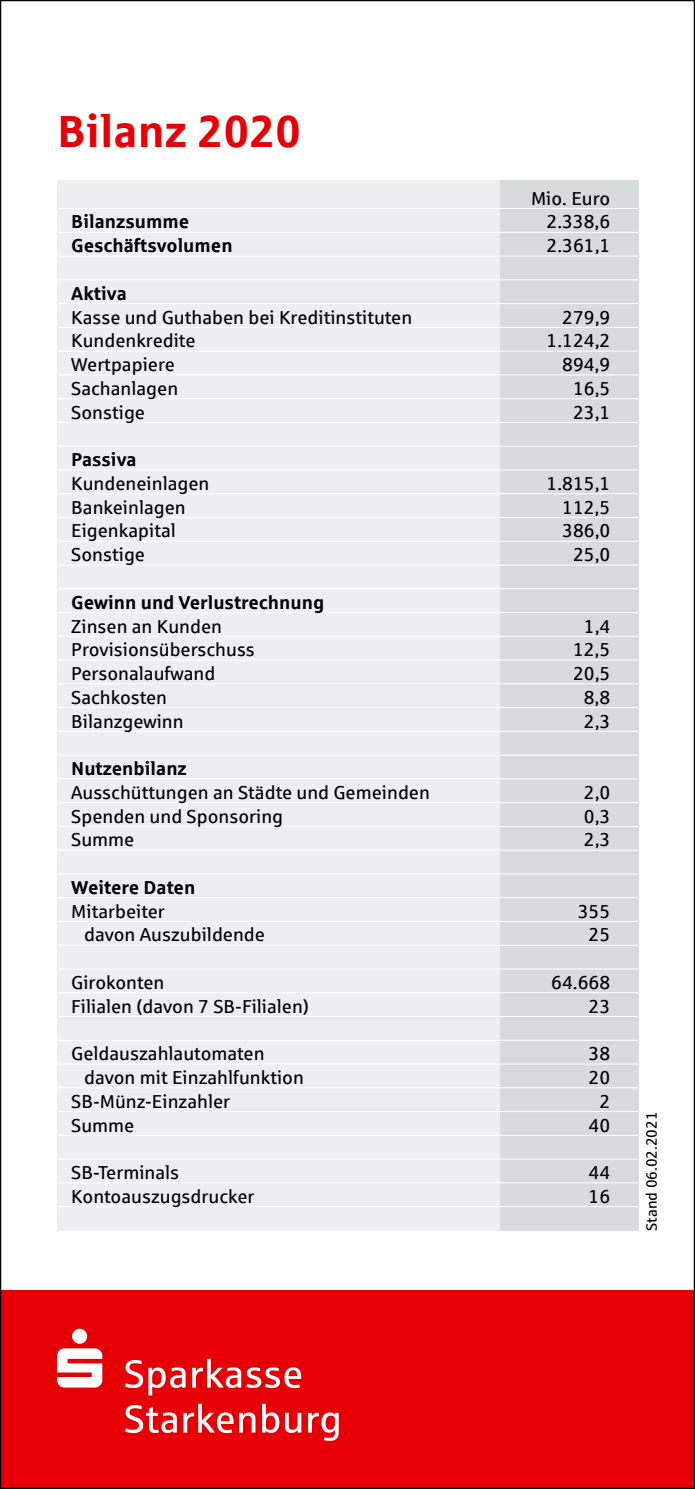
<style>
.page{position:relative;width:695px;height:1489px;background:#fff}
.page>*{position:absolute;margin:0;border:0;box-sizing:border-box;transform-origin:0 0}
.t1{font:700 45px "Sparkasse Rg";color:#e60005}
.t2{font:18.75px "Sparkasse Rg";color:#000}
.t3{font:700 18.75px "Sparkasse Rg";color:#000}
.t4{font:15px "Sparkasse Rg";color:#000}
</style>
<div class="page">
<div style="left:57px;top:180px;width:570px;height:1050px;background:#edeeef"></div>
<div style="left:500px;top:180px;width:138px;height:1050px;background:#d8dbdc"></div>
<div style="left:0;top:1290px;width:694px;height:198px;background:#e60005"></div>
<svg style="left:125px;top:1360px;width:60px;height:35px"></svg>
<svg style="left:192px;top:1358px;width:109px;height:29px"></svg>
<svg style="left:125px;top:1405px;width:52px;height:27px"></svg>
<svg style="left:183px;top:1403px;width:50px;height:29px"></svg>
<svg style="left:239px;top:1412px;width:16px;height:20px"></svg>
<svg style="left:262px;top:1403px;width:17px;height:29px"></svg>
<svg style="left:285px;top:1412px;width:16px;height:20px"></svg>
<svg style="left:308px;top:1412px;width:30px;height:28px"></svg>
<svg style="left:57px;top:1328px;width:45px;height:59px"></svg>
<hr style="left:57px;top:208px;width:581px;height:1px;background:#fff">
<hr style="left:57px;top:232px;width:581px;height:1px;background:#fff">
<hr style="left:57px;top:256px;width:581px;height:1px;background:#fff">
<hr style="left:57px;top:279px;width:581px;height:1px;background:#fff">
<hr style="left:57px;top:303px;width:581px;height:1px;background:#fff">
<hr style="left:57px;top:327px;width:581px;height:1px;background:#fff">
<hr style="left:57px;top:351px;width:581px;height:1px;background:#fff">
<hr style="left:57px;top:374px;width:581px;height:1px;background:#fff">
<hr style="left:57px;top:398px;width:581px;height:1px;background:#fff">
<hr style="left:57px;top:422px;width:581px;height:1px;background:#fff">
<hr style="left:57px;top:446px;width:581px;height:1px;background:#fff">
<hr style="left:57px;top:469px;width:581px;height:1px;background:#fff">
<hr style="left:57px;top:493px;width:581px;height:1px;background:#fff">
<hr style="left:57px;top:517px;width:581px;height:1px;background:#fff">
<hr style="left:57px;top:541px;width:581px;height:1px;background:#fff">
<hr style="left:57px;top:564px;width:581px;height:1px;background:#fff">
<hr style="left:57px;top:588px;width:581px;height:1px;background:#fff">
<hr style="left:57px;top:612px;width:581px;height:1px;background:#fff">
<hr style="left:57px;top:636px;width:581px;height:1px;background:#fff">
<hr style="left:57px;top:659px;width:581px;height:1px;background:#fff">
<hr style="left:57px;top:683px;width:581px;height:1px;background:#fff">
<hr style="left:57px;top:707px;width:581px;height:1px;background:#fff">
<hr style="left:57px;top:731px;width:581px;height:1px;background:#fff">
<hr style="left:57px;top:754px;width:581px;height:1px;background:#fff">
<hr style="left:57px;top:778px;width:581px;height:1px;background:#fff">
<hr style="left:57px;top:802px;width:581px;height:1px;background:#fff">
<hr style="left:57px;top:826px;width:581px;height:1px;background:#fff">
<hr style="left:57px;top:849px;width:581px;height:1px;background:#fff">
<hr style="left:57px;top:873px;width:581px;height:1px;background:#fff">
<hr style="left:57px;top:897px;width:581px;height:1px;background:#fff">
<hr style="left:57px;top:921px;width:581px;height:1px;background:#fff">
<hr style="left:57px;top:944px;width:581px;height:1px;background:#fff">
<hr style="left:57px;top:968px;width:581px;height:1px;background:#fff">
<hr style="left:57px;top:992px;width:581px;height:1px;background:#fff">
<hr style="left:57px;top:1016px;width:581px;height:1px;background:#fff">
<hr style="left:57px;top:1039px;width:581px;height:1px;background:#fff">
<hr style="left:57px;top:1063px;width:581px;height:1px;background:#fff">
<hr style="left:57px;top:1087px;width:581px;height:1px;background:#fff">
<hr style="left:57px;top:1111px;width:581px;height:1px;background:#fff">
<hr style="left:57px;top:1134px;width:581px;height:1px;background:#fff">
<hr style="left:57px;top:1158px;width:581px;height:1px;background:#fff">
<hr style="left:57px;top:1182px;width:581px;height:1px;background:#fff">
<hr style="left:57px;top:1206px;width:581px;height:1px;background:#fff">
<h1 class="t1" style="left:57px;top:102px;width:246px">Bilanz 2020</h1>
<p class="t2" style="left:531px;top:187px;width:81px">Mio. Euro</p>
<p class="t3" style="left:71px;top:210px;width:119px">Bilanzsumme</p>
<p class="t2" style="left:546px;top:210px;width:65px">2.338,6</p>
<p class="t3" style="left:71px;top:234px;width:163px">Geschäftsvolumen</p>
<p class="t2" style="left:546px;top:234px;width:65px">2.361,1</p>
<p class="t3" style="left:71px;top:281px;width:57px">Aktiva</p>
<p class="t2" style="left:71px;top:305px;width:342px">Kasse und Guthaben bei Kreditinstituten</p>
<p class="t2" style="left:562px;top:305px;width:49px">279,9</p>
<p class="t2" style="left:71px;top:329px;width:126px">Kundenkredite</p>
<p class="t2" style="left:546px;top:329px;width:65px">1.124,2</p>
<p class="t2" style="left:71px;top:353px;width:105px">Wertpapiere</p>
<p class="t2" style="left:562px;top:353px;width:49px">894,9</p>
<p class="t2" style="left:71px;top:377px;width:108px">Sachanlagen</p>
<p class="t2" style="left:573px;top:377px;width:39px">16,5</p>
<p class="t2" style="left:71px;top:400px;width:75px">Sonstige</p>
<p class="t2" style="left:573px;top:400px;width:39px">23,1</p>
<p class="t3" style="left:71px;top:447px;width:67px">Passiva</p>
<p class="t2" style="left:71px;top:472px;width:140px">Kundeneinlagen</p>
<p class="t2" style="left:546px;top:472px;width:65px">1.815,1</p>
<p class="t2" style="left:71px;top:495px;width:116px">Bankeinlagen</p>
<p class="t2" style="left:562px;top:495px;width:49px">112,5</p>
<p class="t2" style="left:71px;top:519px;width:106px">Eigenkapital</p>
<p class="t2" style="left:562px;top:519px;width:49px">386,0</p>
<p class="t2" style="left:71px;top:543px;width:75px">Sonstige</p>
<p class="t2" style="left:573px;top:543px;width:39px">25,0</p>
<p class="t3" style="left:71px;top:590px;width:254px">Gewinn und Verlustrechnung</p>
<p class="t2" style="left:71px;top:614px;width:152px">Zinsen an Kunden</p>
<p class="t2" style="left:583px;top:614px;width:28px">1,4</p>
<p class="t2" style="left:71px;top:638px;width:185px">Provisionsüberschuss</p>
<p class="t2" style="left:573px;top:638px;width:39px">12,5</p>
<p class="t2" style="left:71px;top:662px;width:145px">Personalaufwand</p>
<p class="t2" style="left:573px;top:662px;width:39px">20,5</p>
<p class="t2" style="left:71px;top:685px;width:97px">Sachkosten</p>
<p class="t2" style="left:583px;top:685px;width:28px">8,8</p>
<p class="t2" style="left:71px;top:709px;width:114px">Bilanzgewinn</p>
<p class="t2" style="left:583px;top:709px;width:28px">2,3</p>
<p class="t3" style="left:71px;top:756px;width:117px">Nutzenbilanz</p>
<p class="t2" style="left:71px;top:780px;width:360px">Ausschüttungen an Städte und Gemeinden</p>
<p class="t2" style="left:583px;top:780px;width:28px">2,0</p>
<p class="t2" style="left:71px;top:804px;width:213px">Spenden und Sponsoring</p>
<p class="t2" style="left:583px;top:804px;width:28px">0,3</p>
<p class="t2" style="left:71px;top:828px;width:65px">Summe</p>
<p class="t2" style="left:583px;top:828px;width:28px">2,3</p>
<p class="t3" style="left:71px;top:875px;width:125px">Weitere Daten</p>
<p class="t2" style="left:71px;top:899px;width:95px">Mitarbeiter</p>
<p class="t2" style="left:577px;top:899px;width:34px">355</p>
<p class="t2" style="left:84px;top:923px;width:182px">davon Auszubildende</p>
<p class="t2" style="left:588px;top:923px;width:23px">25</p>
<p class="t2" style="left:71px;top:970px;width:95px">Girokonten</p>
<p class="t2" style="left:551px;top:970px;width:60px">64.668</p>
<p class="t2" style="left:71px;top:994px;width:239px">Filialen (davon 7 SB-Filialen)</p>
<p class="t2" style="left:588px;top:994px;width:23px">23</p>
<p class="t2" style="left:71px;top:1042px;width:195px">Geldauszahlautomaten</p>
<p class="t2" style="left:588px;top:1042px;width:23px">38</p>
<p class="t2" style="left:84px;top:1065px;width:221px">davon mit Einzahlfunktion</p>
<p class="t2" style="left:588px;top:1065px;width:23px">20</p>
<p class="t2" style="left:71px;top:1089px;width:160px">SB-Münz-Einzahler</p>
<p class="t2" style="left:599px;top:1089px;width:12px">2</p>
<p class="t2" style="left:71px;top:1113px;width:65px">Summe</p>
<p class="t2" style="left:588px;top:1113px;width:23px">40</p>
<p class="t2" style="left:71px;top:1160px;width:109px">SB-Terminals</p>
<p class="t2" style="left:588px;top:1160px;width:23px">44</p>
<p class="t2" style="left:71px;top:1184px;width:185px">Kontoauszugsdrucker</p>
<p class="t2" style="left:588px;top:1184px;width:23px">16</p>
<p class="t4" style="left:642px;top:1230px;width:121px;rotate:-90deg">Stand 06.02.2021</p>
</div>
